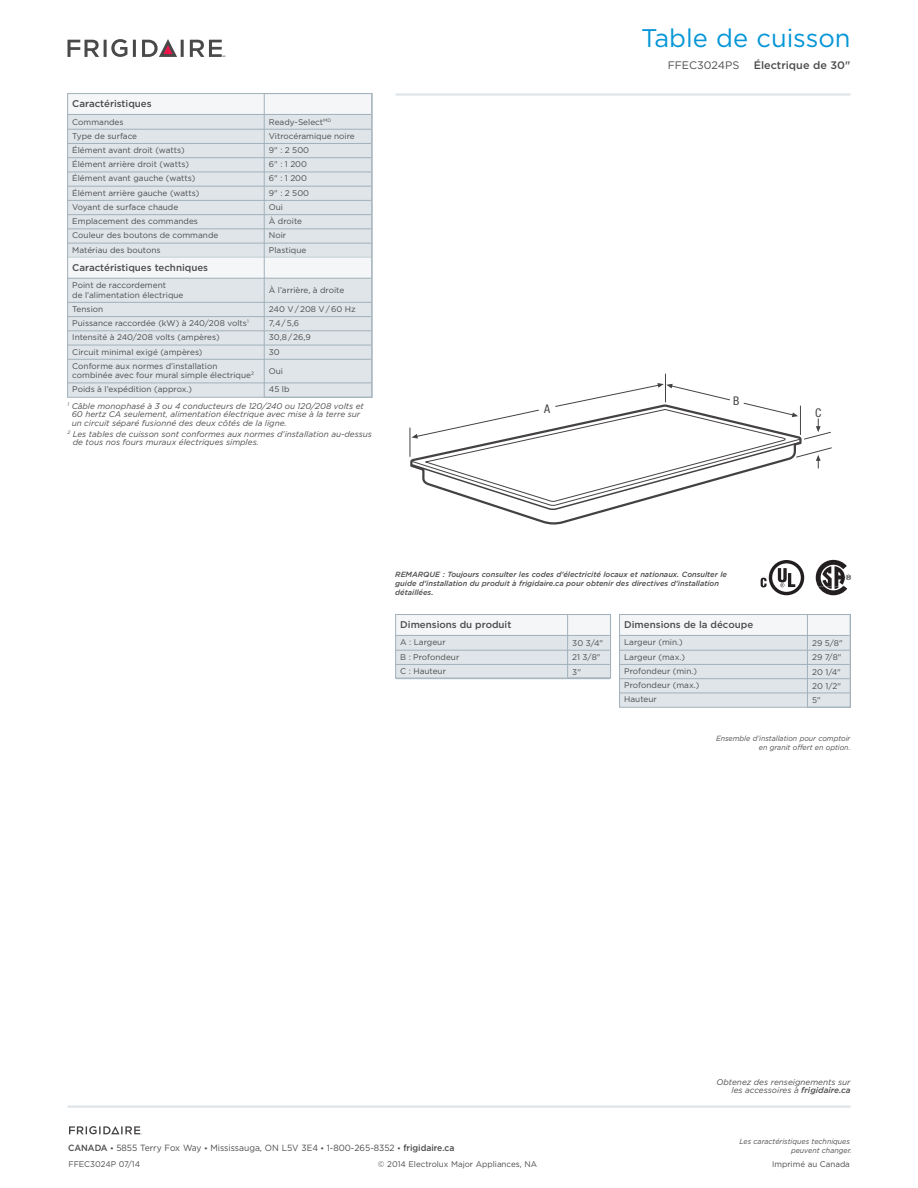
<style>
.page{position:relative;width:918px;height:1188px;background:#fff}
.page>*{position:absolute;margin:0;border:0;box-sizing:border-box;transform-origin:0 0}
.t1{font:25.5px "Gotham";color:#0696d7}
.t2{font:condensed 12px "Helvetica Neue";color:#231f20}
.t3{font:500 10.8px "Gotham";color:#4b4c4d}
.t4{font:10.8px "Gotham";color:#4b4c4d}
.t5{font:500 9.75px "Gotham";color:#4b4c4d}
.t6{font:9px "Gotham";color:#4b4c4d;scale:.95 1}
.t7{font:8.25px/14.2px "Gotham";color:#4b4c4d}
.t8{font:italic 8.25px/8.2px "Gotham";color:#4b4c4d}
.t9{font:italic 500 7.5px/9px "Gotham";color:#4b4c4d}
.t10{font:italic 7.5px/9px "Gotham";color:#4b4c4d;text-align:right;scale:.95 1}
.s1{font-weight:500}
.s2{font-weight:500;font-size:7.5px}
</style>
<div class="page">
<hr style="left:68px;top:1106px;width:782px;height:2px;background:#dfe5e9">
<svg style="left:68px;top:39px;width:59px;height:18px"></svg>
<svg style="left:133px;top:40px;width:3px;height:17px"></svg>
<svg style="left:142px;top:39px;width:42px;height:18px"></svg>
<svg style="left:190px;top:40px;width:35px;height:17px"></svg>
<hr style="left:396px;top:93px;width:455px;height:3px;background:#dfe5e9">
<svg style="left:69px;top:1126px;width:73px;height:9px"></svg>
<div style="left:68px;top:94px;width:304px;height:303px;background:#dfe5e9"></div>
<div style="left:68px;top:94px;width:303px;height:20px;background:#f4f6f7"></div>
<hr style="left:68px;top:114px;width:303px;height:1px;background:#a2b1bb">
<hr style="left:68px;top:129px;width:303px;height:1px;background:#a2b1bb">
<hr style="left:68px;top:143px;width:303px;height:1px;background:#a2b1bb">
<hr style="left:68px;top:157px;width:303px;height:1px;background:#a2b1bb">
<hr style="left:68px;top:172px;width:303px;height:1px;background:#a2b1bb">
<hr style="left:68px;top:186px;width:303px;height:1px;background:#a2b1bb">
<hr style="left:68px;top:200px;width:303px;height:1px;background:#a2b1bb">
<hr style="left:68px;top:214px;width:303px;height:1px;background:#a2b1bb">
<hr style="left:68px;top:229px;width:303px;height:1px;background:#a2b1bb">
<hr style="left:68px;top:243px;width:303px;height:1px;background:#a2b1bb">
<div style="left:68px;top:257px;width:303px;height:21px;background:#f4f6f7"></div>
<hr style="left:68px;top:278px;width:303px;height:1px;background:#a2b1bb">
<hr style="left:68px;top:302px;width:303px;height:1px;background:#a2b1bb">
<hr style="left:68px;top:316px;width:303px;height:1px;background:#a2b1bb">
<hr style="left:68px;top:331px;width:303px;height:1px;background:#a2b1bb">
<hr style="left:68px;top:345px;width:303px;height:1px;background:#a2b1bb">
<hr style="left:68px;top:359px;width:303px;height:1px;background:#a2b1bb">
<hr style="left:68px;top:383px;width:303px;height:1px;background:#a2b1bb">
<div style="left:264px;top:93px;width:108px;height:304px;border:1px solid #a2b1bb"></div>
<div style="left:396px;top:615px;width:215px;height:63px;background:#dfe5e9"></div>
<div style="left:396px;top:615px;width:214px;height:20px;background:#f4f6f7"></div>
<hr style="left:396px;top:635px;width:214px;height:1px;background:#a2b1bb">
<hr style="left:396px;top:650px;width:214px;height:1px;background:#a2b1bb">
<hr style="left:396px;top:664px;width:214px;height:1px;background:#a2b1bb">
<hr style="left:396px;top:678px;width:214px;height:1px;background:#a2b1bb">
<div style="left:395px;top:614px;width:216px;height:64px;border:1px solid #a2b1bb"></div>
<div style="left:620px;top:615px;width:230px;height:92px;background:#dfe5e9"></div>
<div style="left:620px;top:615px;width:230px;height:20px;background:#f4f6f7"></div>
<hr style="left:620px;top:635px;width:230px;height:1px;background:#a2b1bb">
<hr style="left:620px;top:650px;width:230px;height:1px;background:#a2b1bb">
<hr style="left:620px;top:664px;width:230px;height:1px;background:#a2b1bb">
<hr style="left:620px;top:678px;width:230px;height:1px;background:#a2b1bb">
<hr style="left:620px;top:693px;width:230px;height:1px;background:#a2b1bb">
<div style="left:619px;top:614px;width:232px;height:93px;border:1px solid #a2b1bb"></div>
<div style="left:807px;top:614px;width:43px;height:93px;border:1px solid #a2b1bb"></div>
<div style="left:567px;top:614px;width:44px;height:64px;border:1px solid #a2b1bb"></div>
<svg style="left:409px;top:427px;width:198px;height:98px"></svg>
<svg style="left:410px;top:374px;width:422px;height:137px"></svg>
<svg style="left:761px;top:560px;width:43px;height:35px"></svg>
<svg style="left:816px;top:560px;width:35px;height:35px"></svg>
<p class="t5" style="left:72px;top:97px;width:81px">Caractéristiques</p>
<p class="t7" style="left:72px;top:114px;width:148px">Commandes<br>Type de surface<br>Élément avant droit (watts)<br>Élément arrière droit (watts)<br>Élément avant gauche (watts)<br>Élément arrière gauche (watts)<br>Voyant de surface chaude<br>Emplacement des commandes<br>Couleur des boutons de commande<br>Matériau des boutons</p>
<p class="t5" style="left:72px;top:261px;width:137px">Caractéristiques techniques</p>
<p class="t7" style="left:72px;top:281px;width:113px;line-height:9.3px">Point de raccordement<br>de l’alimentation électrique</p>
<p class="t7" style="left:72px;top:302px;width:178px">Tension<br>Puissance raccordée (kW) à 240/208 volts<sup>1<br></sup>Intensité à 240/208 volts (ampères)<br>Circuit minimal exigé (ampères)<br>Conforme aux normes d’installation</p>
<p class="t7" style="left:72px;top:368px;width:183px">combinée avec four mural simple électrique<sup>2<br></sup>Poids à l’expédition (approx.)</p>
<p class="t7" style="left:269px;top:114px;width:87px">Ready-Select<sup>MD<br></sup>Vitrocéramique noire<br>9" : 2 500<br>6" : 1 200<br>6" : 1 200<br>9" : 2 500<br>Oui<br>À droite<br>Noir<br>Plastique</p>
<p class="t7" style="left:269px;top:283px;width:77px">À l’arrière, à droite</p>
<p class="t7" style="left:269px;top:302px;width:88px">240 V / 208 V / 60 Hz<br>7,4 / 5,6<br>30,8 / 26,9<br>30</p>
<p class="t7" style="left:269px;top:364px;width:16px">Oui</p>
<p class="t7" style="left:269px;top:382px;width:22px">45 lb</p>
<p class="t8" style="left:72px;top:402px;width:294px;text-indent:-4px"><sup>1</sup> Câble monophasé à 3 ou 4 conducteurs de 120/240 ou 120/208 volts et<br>60 hertz CA seulement, alimentation électrique avec mise à la terre sur un circuit séparé fusionné des deux côtés de la ligne.</p>
<p class="t8" style="left:73px;top:430px;width:301px;text-indent:-5px"><sup>2</sup> Les tables de cuisson sont conformes aux normes d’installation au-dessus de tous nos fours muraux électriques simples.</p>
<h1 class="t1" style="left:641px;top:22px;width:211px">Table de cuisson</h1>
<h3 class="t4" style="left:668px;top:58px;width:73px">FFEC3024PS</h3>
<h3 class="t3" style="left:754px;top:58px;width:98px">Électrique de 30"</h3>
<h2 class="t2" style="left:544px;top:402px;width:7px">A</h2>
<h2 class="t2" style="left:733px;top:394px;width:8px">B</h2>
<h2 class="t2" style="left:815px;top:406px;width:8px">C</h2>
<p class="t9" style="left:395px;top:570px;width:333px">REMARQUE : Toujours consulter les codes d’électricité locaux et nationaux. Consulter le guide d’installation du produit à frigidaire.ca pour obtenir des directives d’installation détaillées.</p>
<p class="t5" style="left:400px;top:618px;width:113px">Dimensions du produit</p>
<p class="t7" style="left:400px;top:635px;width:61px">A : Largeur<br>B : Profondeur<br>C : Hauteur</p>
<p class="t7" style="left:572px;top:636px;width:32px">30 3/4"<br>21 3/8"<br>3"</p>
<p class="t5" style="left:624px;top:618px;width:131px">Dimensions de la découpe</p>
<p class="t7" style="left:624px;top:635px;width:77px">Largeur (min.)<br>Largeur (max.)<br>Profondeur (min.)<br>Profondeur (max.)<br>Hauteur</p>
<p class="t7" style="left:812px;top:636px;width:32px">29 5/8"<br>29 7/8"<br>20 1/4"<br>20 1/2"<br>5"</p>
<p class="t10" style="left:716px;top:733px;width:143px">Ensemble d’installation pour comptoir en granit offert en option.</p>
<p class="t8" style="left:717px;top:1078px;width:135px;text-align:right">Obtenez des renseignements sur les accessoires à <span class="s1">frigidaire.ca</span></p>
<p class="t10" style="left:740px;top:1136px;width:120px">Les caractéristiques techniques peuvent changer.</p>
<p class="t6" style="left:68px;top:1142px;width:408px"><span class="s1">CANADA</span> <span class="s2">•</span> 5855 Terry Fox Way <span class="s2">•</span> Mississauga, ON L5V 3E4 <span class="s2">•</span> 1-800-265-8352 <span class="s2">•</span> <span class="s1">frigidaire.ca</span></p>
<p class="t7" style="left:68px;top:1157px;width:73px">FFEC3024P 07/14</p>
<p class="t7" style="left:378px;top:1157px;width:161px">© 2014 Electrolux Major Appliances, NA</p>
<p class="t7" style="left:772px;top:1157px;width:79px">Imprimé au Canada</p>
</div>
